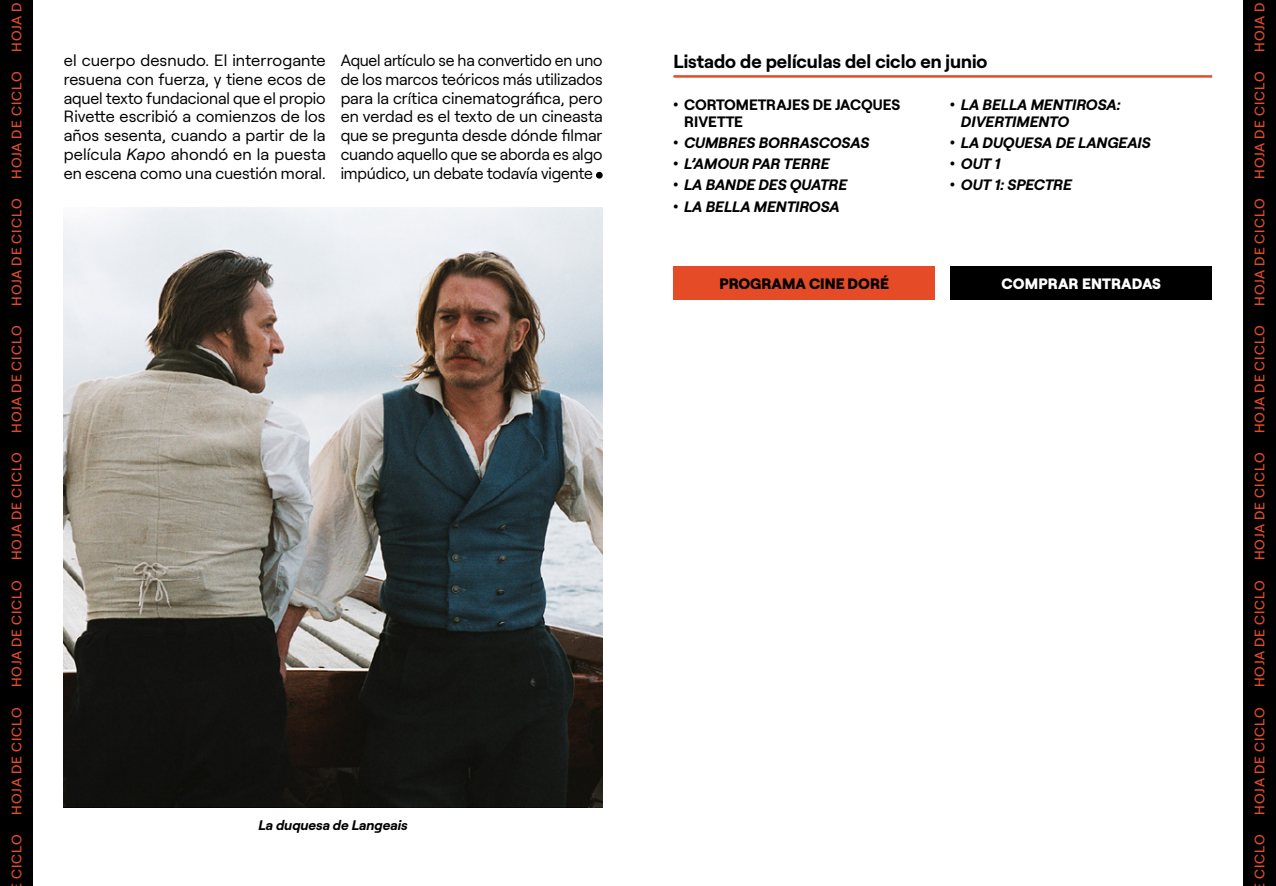
<style>
.page{position:relative;width:1276px;height:886px;background:#fff}
.page>*{position:absolute;margin:0;border:0;box-sizing:border-box;transform-origin:0 0}
.t1{font:700 18.75px "Roobert";color:#000}
.t2{font:16.25px/18.8px "Roobert";letter-spacing:-.01em;color:#000;text-align:justify}
.t3{font:italic 700 15px/17.5px "Roobert";color:#000}
.t4{font:700 15px/17.5px "Roobert";color:#000}
.t5{font:800 15px "Roobert";color:#000}
.t6{font:800 15px "Roobert";letter-spacing:.01em;color:#fff}
.t7{font:500 13.75px "Roobert";letter-spacing:.08em;color:#e64b28}
.t8{font:italic 700 13.75px "Roobert";color:#000}
.s1{font-style:italic}
</style>
<div class="page">
<div style="left:0;top:0;width:32px;height:886px;background:#000"></div>
<div style="left:1243px;top:0;width:33px;height:886px;background:#000"></div>
<hr style="left:673px;top:75px;width:539px;height:3px;background:#e64b28">
<div style="left:950px;top:266px;width:262px;height:33px;background:#000"></div>
<div style="left:673px;top:266px;width:262px;height:33px;background:#e64b28"></div>
<img style="left:64px;top:208px;width:538px;height:599px">
<svg style="left:596px;top:172px;width:6px;height:6px"></svg>
<div style="left:596px;top:172px;width:7px;height:7px;border:1px solid #000;border-radius:50%"></div>
<p class="t7" style="left:6px;top:52px;width:51px;rotate:-90deg">HOJA D</p>
<p class="t7" style="left:6px;top:179px;width:109px;rotate:-90deg">HOJA DE CICLO</p>
<p class="t7" style="left:6px;top:306px;width:109px;rotate:-90deg">HOJA DE CICLO</p>
<p class="t7" style="left:6px;top:433px;width:109px;rotate:-90deg">HOJA DE CICLO</p>
<p class="t7" style="left:6px;top:560px;width:109px;rotate:-90deg">HOJA DE CICLO</p>
<p class="t7" style="left:6px;top:687px;width:109px;rotate:-90deg">HOJA DE CICLO</p>
<p class="t7" style="left:6px;top:814px;width:109px;rotate:-90deg">HOJA DE CICLO</p>
<p class="t7" style="left:6px;top:879px;width:47px;rotate:-90deg">CICLO</p>
<p class="t2" style="left:64px;top:50px;width:263px">el cuerpo desnudo. El interrogante resuena con fuerza, y tiene ecos de aquel texto fundacional que el propio Rivette escribió a comienzos de los años sesenta, cuando a partir de la película <span class="s1">Kapo</span> ahondó en la puesta en escena como una cuestión moral.</p>
<p class="t2" style="left:341px;top:50px;width:263px">Aquel artículo se ha convertido en uno de los marcos teóricos más utilizados para la crítica cinematográfica, pero en verdad es el texto de un cineasta que se pregunta desde dónde filmar cuando aquello que se aborda es algo impúdico, un debate todavía vigente</p>
<p class="t8" style="left:258px;top:815px;width:151px">La duquesa de Langeais</p>
<p class="t1" style="left:673px;top:47px;width:315px">Listado de películas del ciclo en junio</p>
<p class="t4" style="left:684px;top:94px;width:218px;text-indent:-11px">• CORTOMETRAJES DE JACQUES<br>RIVETTE</p>
<p class="t3" style="left:673px;top:133px;width:197px">• CUMBRES BORRASCOSAS</p>
<p class="t3" style="left:673px;top:154px;width:158px">• L’AMOUR PAR TERRE</p>
<p class="t3" style="left:673px;top:175px;width:175px">• LA BANDE DES QUATRE</p>
<p class="t3" style="left:673px;top:196px;width:168px">• LA BELLA MENTIROSA</p>
<p class="t3" style="left:961px;top:94px;width:161px;text-indent:-11px">• LA BELLA MENTIROSA:<br>DIVERTIMENTO</p>
<p class="t3" style="left:950px;top:133px;width:202px">• LA DUQUESA DE LANGEAIS</p>
<p class="t3" style="left:950px;top:154px;width:52px">• OUT 1</p>
<p class="t3" style="left:950px;top:175px;width:123px">• OUT 1: SPECTRE</p>
<p class="t5" style="left:719px;top:271px;width:171px">PROGRAMA CINE DORÉ</p>
<p class="t6" style="left:1001px;top:271px;width:161px">COMPRAR ENTRADAS</p>
<p class="t7" style="left:1249px;top:52px;width:51px;rotate:-90deg">HOJA D</p>
<p class="t7" style="left:1249px;top:179px;width:109px;rotate:-90deg">HOJA DE CICLO</p>
<p class="t7" style="left:1249px;top:306px;width:109px;rotate:-90deg">HOJA DE CICLO</p>
<p class="t7" style="left:1249px;top:433px;width:109px;rotate:-90deg">HOJA DE CICLO</p>
<p class="t7" style="left:1249px;top:560px;width:109px;rotate:-90deg">HOJA DE CICLO</p>
<p class="t7" style="left:1249px;top:687px;width:109px;rotate:-90deg">HOJA DE CICLO</p>
<p class="t7" style="left:1249px;top:814px;width:109px;rotate:-90deg">HOJA DE CICLO</p>
<p class="t7" style="left:1249px;top:879px;width:47px;rotate:-90deg">CICLO</p>
</div>
